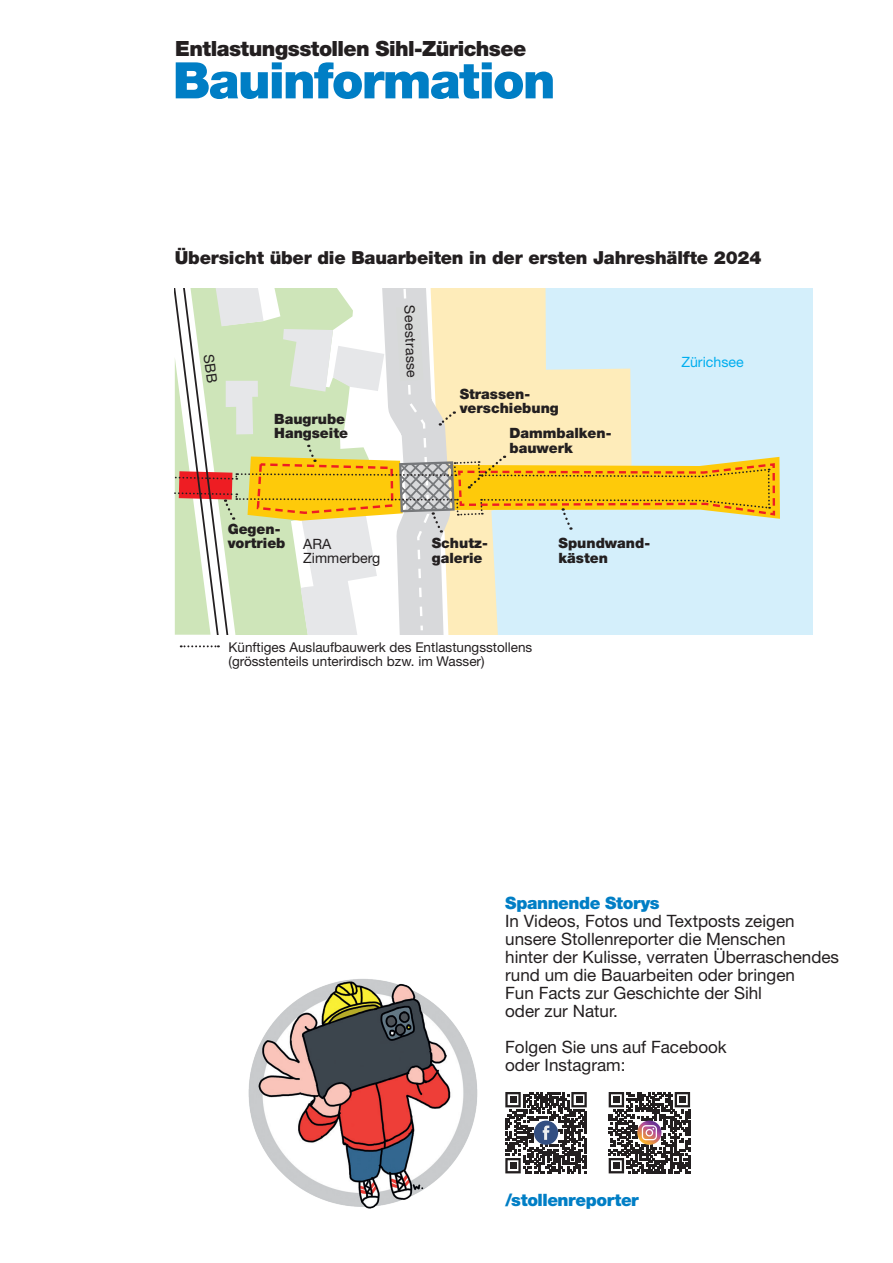
<style>
.page{position:relative;width:893px;height:1263px;background:#fff}
.page>*{position:absolute;margin:0;border:0;box-sizing:border-box;transform-origin:0 0}
.t1{font:900 50.4px "Helvetica Neue LT Std";letter-spacing:-.035em;color:#007ec5}
.t2{font:900 21px "Helvetica Neue LT Std";letter-spacing:-.025em;color:#231f20}
.t3{font:900 18px "Helvetica Neue LT Std";letter-spacing:-.01em;color:#231f20}
.t4{font:17.1px/18px "Helvetica Neue LT Std";color:#231f20}
.t5{font:900 17.1px "Helvetica Neue LT Std";letter-spacing:-.025em;color:#007ec5}
.t6{font:900 14.25px/14.2px "Helvetica Neue LT Std";color:#231f20}
.t7{font:14.25px/14.2px "Helvetica Neue LT Std";color:#231f20}
.t8{font:14.25px "Helvetica Neue LT Std";color:#00aeef}
.t9{font:13.5px/13.5px "Helvetica Neue LT Std";color:#231f20}
</style>
<div class="page">
<div style="left:780px;top:288px;width:32px;height:347px;background:#d4effb"></div>
<svg style="left:609px;top:1092px;width:81px;height:81px"></svg>
<svg style="left:505px;top:1092px;width:82px;height:81px"></svg>
<img style="left:248px;top:979px;width:230px;height:230px">
<svg style="left:181px;top:645px;width:38px;height:2px"></svg>
<svg style="left:175px;top:288px;width:605px;height:347px"></svg>
<p class="t2" style="left:175px;top:36px;width:353px">Entlastungsstollen Sihl-Zürichsee</p>
<h1 class="t1" style="left:173px;top:50px;width:384px">Bauinformation</h1>
<p class="t3" style="left:175px;top:247px;width:588px">Übersicht über die Bauarbeiten in der ersten Jahreshälfte 2024</p>
<p class="t6" style="left:274px;top:411px;width:75px">Baugrube<br>Hangseite</p>
<p class="t7" style="left:417px;top:305px;width:74px;rotate:88deg">Seestrasse</p>
<p class="t6" style="left:460px;top:386px;width:101px">Strassen&shy;verschiebung</p>
<p class="t6" style="left:509px;top:426px;width:104px">Dammbalken&shy;bauwerk</p>
<p class="t6" style="left:228px;top:522px;width:59px">Gegen&shy;vortrieb</p>
<p class="t7" style="left:303px;top:537px;width:78px">ARA<br>Zimmerberg</p>
<p class="t6" style="left:432px;top:536px;width:58px">Schutz&shy;galerie</p>
<p class="t6" style="left:559px;top:536px;width:93px">Spundwand&shy;kästen</p>
<p class="t9" style="left:229px;top:640px;width:305px">Künftiges Auslaufbauwerk des Entlastungsstollens (grösstenteils unterirdisch bzw. im Wasser)</p>
<p class="t8" style="left:681px;top:353px;width:64px">Zürichsee</p>
<p class="t5" style="left:505px;top:892px;width:156px">Spannende Storys</p>
<p class="t4" style="left:505px;top:911px;width:335px">In Videos, Fotos und Textposts zeigen unsere Stollenreporter die Menschen<br>hinter der Kulisse, verraten Überraschendes rund um die Bauarbeiten oder bringen<br>Fun Facts zur Geschichte der Sihl<br>oder zur Natur.</p>
<p class="t4" style="left:505px;top:1037px;width:223px">Folgen Sie uns auf Facebook oder Instagram:</p>
<p class="t5" style="left:505px;top:1190px;width:135px">/stollenreporter</p>
</div>
